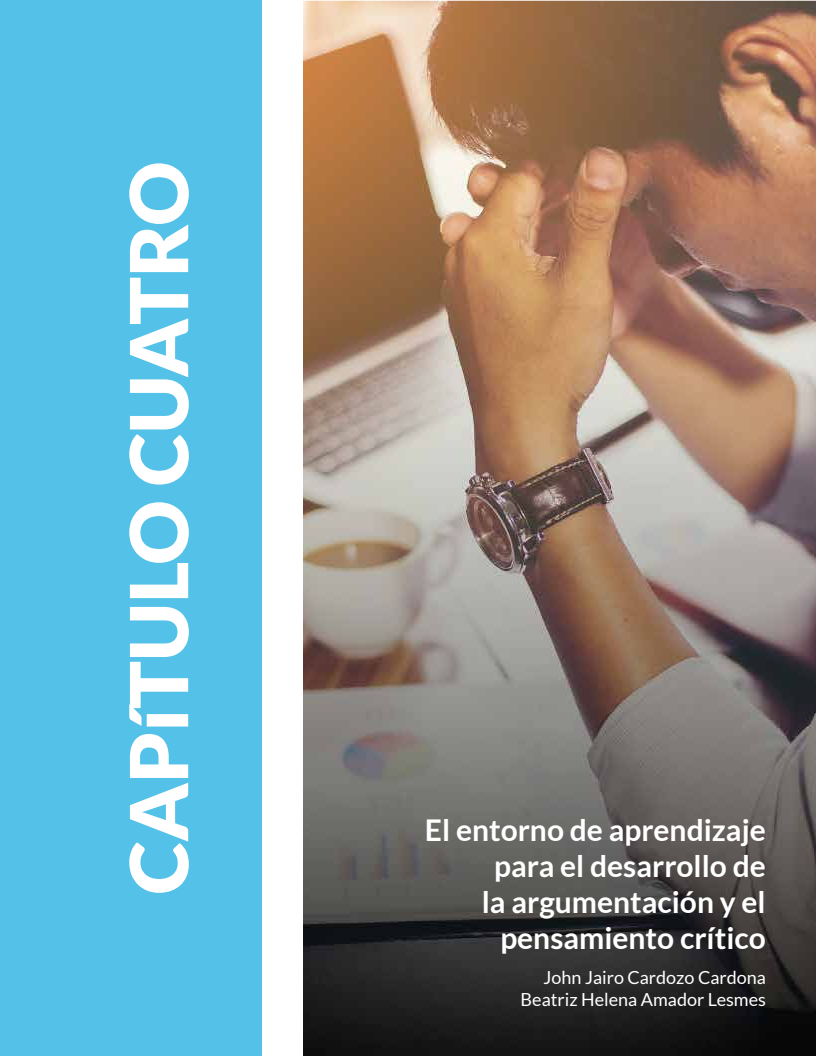
<style>
.page{position:relative;width:816px;height:1056px;background:#fff}
.page>*{position:absolute;margin:0;border:0;box-sizing:border-box;transform-origin:0 0}
.t1{font:900 80px "Lato";color:#fff}
.t2{font:700 30px/36px "Lato";color:#fff;text-align:right}
.t3{font:18px/21.6px "Lato";color:#fff;text-align:right}
</style>
<div class="page">
<div style="left:0;top:0;width:262px;height:1056px;background:#54c2e8"></div>
<img style="left:303px;top:0;width:513px;height:1056px">
<h1 class="t1" style="left:112px;top:894px;width:734px;rotate:-90deg">CAPíTULO CUATRO</h1>
<p class="t2" style="left:425px;top:811px;width:342px">El entorno de aprendizaje para el desarrollo de<br>la argumentación y el pensamiento crítico</p>
<p class="t3" style="left:521px;top:967px;width:247px">John Jairo Cardozo Cardona<br>Beatriz Helena Amador Lesmes</p>
</div>
